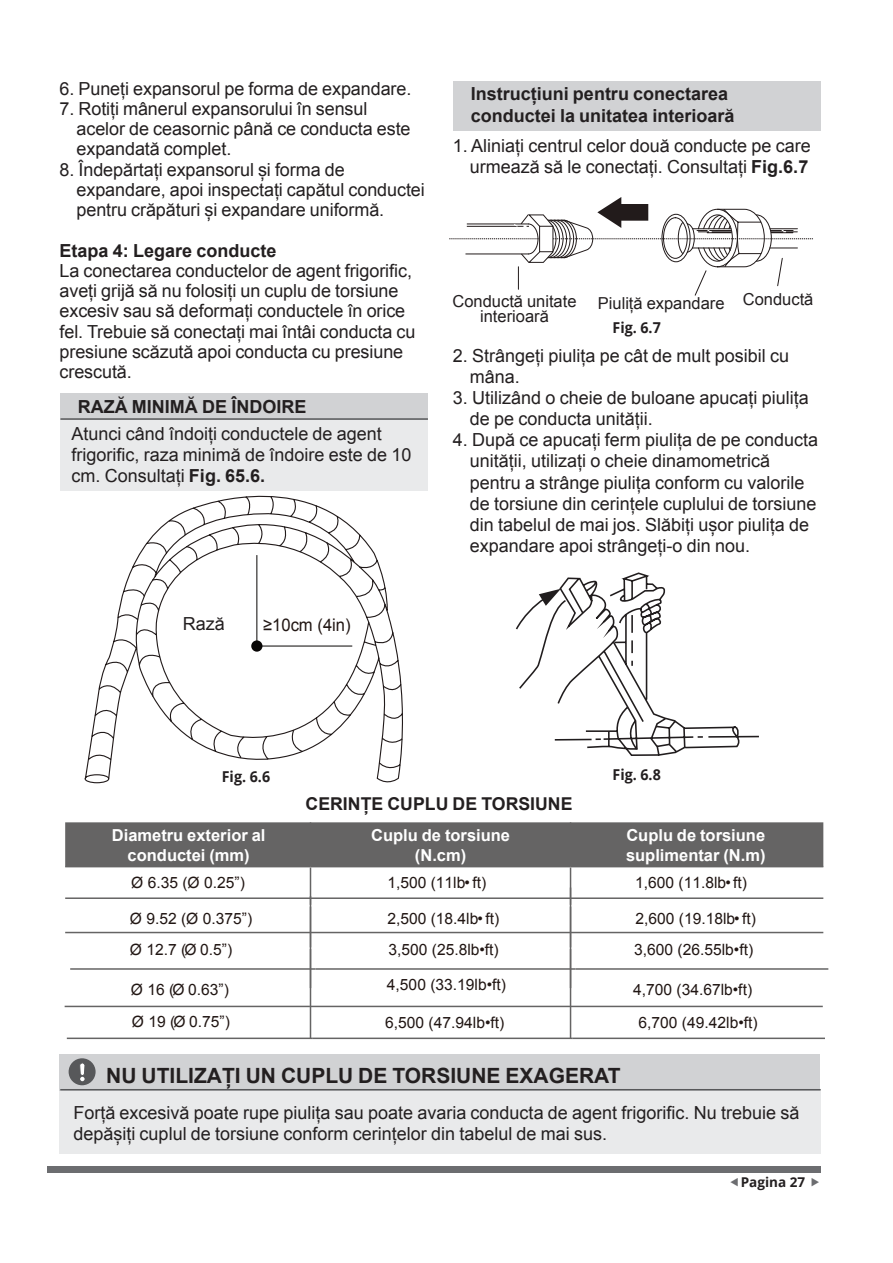
<style>
.page{position:relative;width:893px;height:1263px;background:#fff}
.page>*{position:absolute;margin:0;border:0;box-sizing:border-box;transform-origin:0 0}
.t1{font:700 21px "Arial";color:#231f20}
.t2{font:18px/21px "Arial";color:#231f20}
.t3{font:700 18px/21px "Arial";color:#231f20}
.t4{font:700 17.7px "Arial";color:#231f20}
.t5{font:17.4px "Arial";color:#211613;scale:.95 1}
.t6{font:700 17.4px "Arial";color:#000}
.t7{font:700 16.5px/19.5px "Arial";color:#fff;text-align:center}
.t8{font:16.5px/15px "Arial";color:#231f20;text-align:center}
.t9{font:15.6px/31.3px "Arial";color:#211613}
.t10{font:700 15px "Open Sans";color:#231f20;scale:.95 1}
.t11{font:700 13.8px "Arial";color:#211613}
.t12{font:700 13.5px "Open Sans";color:#231f20}
.s1{font-weight:700}
</style>
<div class="page">
<div style="left:47px;top:1166px;width:774px;height:6px;background:#6c6d70"></div>
<div style="left:60px;top:420px;width:368px;height:71px;background:#e9eaeb"></div>
<svg style="left:84px;top:495px;width:319px;height:289px"></svg>
<hr style="left:256px;top:555px;width:1px;height:88px;background:#080605">
<hr style="left:257px;top:645px;width:95px;height:1px;background:#080605">
<div style="left:251px;top:640px;width:11px;height:12px;background:#080605;border-radius:50%"></div>
<svg style="left:449px;top:197px;width:364px;height:99px"></svg>
<svg style="left:516px;top:572px;width:243px;height:184px"></svg>
<div style="left:65px;top:822px;width:758px;height:44px;background:#656464"></div>
<hr style="left:310px;top:822px;width:1px;height:44px;background:#656464">
<hr style="left:570px;top:822px;width:1px;height:44px;background:#656464">
<hr style="left:65px;top:866px;width:245px;height:1px;background:#656464">
<hr style="left:310px;top:866px;width:260px;height:1px;background:#656464">
<hr style="left:310px;top:867px;width:1px;height:38px;background:#656464">
<hr style="left:570px;top:866px;width:253px;height:1px;background:#656464">
<hr style="left:570px;top:867px;width:1px;height:38px;background:#656464">
<hr style="left:65px;top:897px;width:245px;height:2px;background:#656464">
<hr style="left:310px;top:897px;width:260px;height:2px;background:#656464">
<hr style="left:570px;top:897px;width:253px;height:2px;background:#656464">
<hr style="left:65px;top:932px;width:245px;height:1px;background:#656464">
<hr style="left:310px;top:932px;width:260px;height:1px;background:#656464">
<hr style="left:570px;top:932px;width:253px;height:1px;background:#656464">
<hr style="left:70px;top:968px;width:245px;height:2px;background:#656464">
<hr style="left:315px;top:968px;width:261px;height:2px;background:#656464">
<hr style="left:310px;top:896px;width:1px;height:142px;background:#656464">
<hr style="left:576px;top:968px;width:252px;height:2px;background:#656464">
<hr style="left:570px;top:887px;width:1px;height:151px;background:#656464">
<hr style="left:65px;top:1006px;width:245px;height:1px;background:#656464">
<hr style="left:310px;top:1006px;width:260px;height:1px;background:#656464">
<hr style="left:570px;top:1006px;width:253px;height:1px;background:#656464">
<hr style="left:67px;top:1037px;width:245px;height:2px;background:#656464">
<hr style="left:312px;top:1037px;width:260px;height:2px;background:#656464">
<hr style="left:572px;top:1037px;width:253px;height:2px;background:#656464">
<div style="left:60px;top:394px;width:368px;height:26px;background:#d1d2d4"></div>
<hr style="left:60px;top:418px;width:368px;height:2px;background:#57585a">
<div style="left:453px;top:81px;width:368px;height:50px;background:#d1d2d4"></div>
<div style="left:60px;top:1090px;width:761px;height:64px;background:#e9eaeb"></div>
<div style="left:60px;top:1054px;width:760px;height:36px;background:#d1d2d4"></div>
<hr style="left:60px;top:1089px;width:761px;height:1px;background:#57585a">
<div style="left:69px;top:1058px;width:27px;height:27px;background:#57585a;border-radius:50%"></div>
<svg style="left:79px;top:1058px;width:6px;height:23px"></svg>
<div style="left:210px;top:771px;width:72px;height:25px;background:#fff"></div>
<p class="t2" style="left:60px;top:78px;width:353px">6. Puneți expansorul pe forma de expandare.</p>
<p class="t2" style="left:77px;top:99px;width:336px;line-height:20.2px;text-indent:-17px">7. Rotiți mânerul expansorului în sensul acelor de ceasornic până ce conducta este expandată complet.</p>
<p class="t2" style="left:77px;top:159px;width:350px;line-height:20.2px;text-indent:-17px">8. Îndepărtați expansorul și forma de expandare, apoi inspectați capătul conductei pentru crăpături și expandare uniformă.</p>
<p class="t3" style="left:60px;top:240px;width:218px">Etapa 4: Legare conducte</p>
<p class="t2" style="left:60px;top:261px;width:357px;line-height:20.2px">La conectarea conductelor de agent frigorific, aveți grijă să nu folosiți un cuplu de torsiune excesiv sau să deformați conductele în orice fel. Trebuie să conectați mai întâi conducta cu presiune scăzută apoi conducta cu presiune crescută.</p>
<p class="t3" style="left:78px;top:396px;width:230px">RAZĂ MINIMĂ DE ÎNDOIRE</p>
<p class="t2" style="left:71px;top:423px;width:341px">Atunci când îndoiți conductele de agent frigorific, raza minimă de îndoire este de 10 cm. Consultați <span class="s1">Fig. 65.6.</span></p>
<p class="t2" style="left:183px;top:613px;width:44px">Rază</p>
<p class="t5" style="left:263px;top:613px;width:94px">≥10cm (4in)</p>
<p class="t3" style="left:471px;top:84px;width:265px">Instrucțiuni pentru conectarea conductei la unitatea interioară</p>
<p class="t2" style="left:453px;top:136px;width:359px;text-align:right">1. Aliniați centrul celor două conducte pe care urmează să le conectați. Consultați <span class="s1">Fig.6.7</span></p>
<p class="t8" style="left:452px;top:293px;width:126px">Conductă unitate interioară</p>
<p class="t8" style="left:598px;top:295px;width:217px">Piuliță expandare Conductă</p>
<p class="t10" style="left:612px;top:317px;width:52px">Fig. 6.7</p>
<p class="t11" style="left:613px;top:319px;width:49px">Fig. 5.7</p>
<p class="t2" style="left:470px;top:346px;width:321px;text-indent:-17px">2. Strângeți piulița pe cât de mult posibil cu mâna.</p>
<p class="t2" style="left:470px;top:388px;width:340px;text-indent:-17px">3. Utilizând o cheie de buloane apucați piulița de pe conducta unității.</p>
<p class="t2" style="left:470px;top:430px;width:350px;text-indent:-17px">4. După ce apucați ferm piulița de pe conducta unității, utilizați o cheie dinamometrică pentru a strânge piulița conform cu valorile de torsiune din cerințele cuplului de torsiune din tabelul de mai jos. Slăbiți ușor piulița de expandare apoi strângeți-o din nou.</p>
<p class="t10" style="left:222px;top:766px;width:52px">Fig. 6.6</p>
<p class="t11" style="left:224px;top:768px;width:49px">Fig. 5.6</p>
<p class="t10" style="left:612px;top:764px;width:52px">Fig. 6.8</p>
<p class="t11" style="left:613px;top:768px;width:49px">Fig. 5.8</p>
<p class="t4" style="left:306px;top:792px;width:268px">CERINȚE CUPLU DE TORSIUNE</p>
<p class="t7" style="left:112px;top:826px;width:155px">Diametru exterior al conductei (mm)</p>
<p class="t7" style="left:371px;top:826px;width:140px">Cuplu de torsiune (N.cm)</p>
<p class="t7" style="left:626px;top:826px;width:141px;text-align:left">Cuplu de torsiune suplimentar (N.m)</p>
<p class="t9" style="left:131px;top:866px;width:115px">Ø 6.35 (Ø 0.25”)</p>
<p class="t9" style="left:387px;top:866px;width:100px">1,500 (11lb•ft)</p>
<p class="t9" style="left:635px;top:866px;width:113px">1,600 (11.8lb•ft)</p>
<p class="t9" style="left:130px;top:903px;width:124px">Ø 9.52 (Ø 0.375”)</p>
<p class="t9" style="left:387px;top:903px;width:113px">2,500 (18.4lb•ft)</p>
<p class="t9" style="left:635px;top:903px;width:122px">2,600 (19.18lb•ft)</p>
<p class="t9" style="left:130px;top:933px;width:104px">Ø 12.7 (Ø 0.5”)</p>
<p class="t9" style="left:388px;top:933px;width:112px">3,500 (25.8lb•ft)</p>
<p class="t9" style="left:634px;top:933px;width:121px">3,600 (26.55lb•ft)</p>
<p class="t9" style="left:131px;top:974px;width:100px">Ø 16 (Ø 0.63”)<br>Ø 19 (Ø 0.75”)</p>
<p class="t9" style="left:387px;top:969px;width:121px">4,500 (33.19lb•ft)</p>
<p class="t9" style="left:633px;top:974px;width:126px;line-height:32.2px;text-align:center">4,700 (34.67lb•ft)<br>6,700 (49.42lb•ft)</p>
<p class="t9" style="left:385px;top:1007px;width:121px">6,500 (47.94lb•ft)</p>
<p class="t1" style="left:106px;top:1061px;width:516px">NU UTILIZAȚI UN CUPLU DE TORSIUNE EXAGERAT</p>
<p class="t2" style="left:73px;top:1102px;width:727px">Forță excesivă poate rupe piulița sau poate avaria conducta de agent frigorific. Nu trebuie să depășiți cuplul de torsiune conform cerințelor din tabelul de mai sus.</p>
<p class="t12" style="left:741px;top:1173px;width:66px">Pagina 27</p>
<p class="t6" style="left:737px;top:1173px;width:67px">Page 27</p>
</div>
